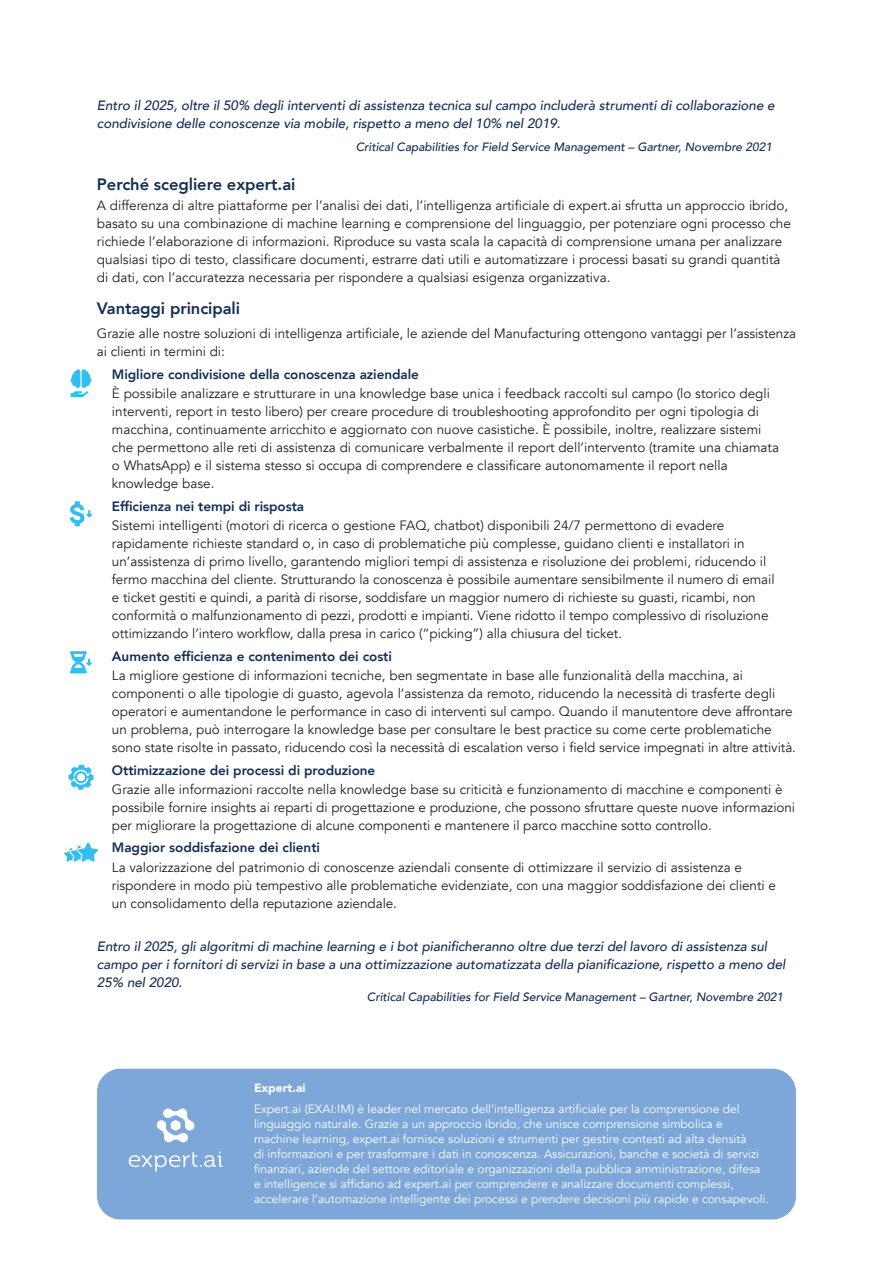
<style>
.page{position:relative;width:893px;height:1263px;background:#fff}
.page>*{position:absolute;margin:0;border:0;box-sizing:border-box;transform-origin:0 0}
.t1{font:800 16.5px "Avenir";letter-spacing:-.005em;color:#132f55}
.t2{font:13.5px/18px "Avenir";color:#231f20}
.t3{font:italic 500 13.5px/18px "Avenir";letter-spacing:-.005em;color:#132f55}
.t4{font:800 13.5px "Avenir";letter-spacing:-.005em;color:#132f55}
.t5{font:12px/15px "Avenir";color:#fff}
.t6{font:italic 500 12px "Avenir";letter-spacing:-.005em;color:#132f55}
.s1{font-weight:900}
</style>
<div class="page">
<div style="left:97px;top:1069px;width:699px;height:150px;background:#7ca7d8;border-radius:24px"></div>
<svg style="left:157px;top:1108px;width:38px;height:34px"></svg>
<svg style="left:129px;top:1151px;width:93px;height:20px"></svg>
<svg style="left:64px;top:843px;width:34px;height:19px"></svg>
<svg style="left:71px;top:369px;width:20px;height:28px"></svg>
<svg style="left:68px;top:765px;width:26px;height:25px"></svg>
<svg style="left:70px;top:651px;width:22px;height:22px"></svg>
<svg style="left:70px;top:501px;width:22px;height:25px"></svg>
<p class="t3" style="left:97px;top:97px;width:679px">Entro il 2025, oltre il 50% degli interventi di assistenza tecnica sul campo includerà strumenti di collaborazione e condivisione delle conoscenze via mobile, rispetto a meno del 10% nel 2019.</p>
<p class="t6" style="left:356px;top:140px;width:418px">Critical Capabilities for Field Service Management – Gartner, Novembre 2021</p>
<p class="t1" style="left:97px;top:171px;width:200px">Perché scegliere expert.ai</p>
<p class="t2" style="left:97px;top:197px;width:695px">A differenza di altre piattaforme per l’analisi dei dati, l’intelligenza artificiale di expert.ai sfrutta un approccio ibrido, basato su una combinazione di machine learning e comprensione del linguaggio, per potenziare ogni processo che richiede l’elaborazione di informazioni. Riproduce su vasta scala la capacità di comprensione umana per analizzare qualsiasi tipo di testo, classificare documenti, estrarre dati utili e automatizzare i processi basati su grandi quantità di dati, con l’accuratezza necessaria per rispondere a qualsiasi esigenza organizzativa.</p>
<p class="t1" style="left:97px;top:295px;width:145px">Vantaggi principali</p>
<p class="t2" style="left:97px;top:325px;width:701px">Grazie alle nostre soluzioni di intelligenza artificiale, le aziende del Manufacturing ottengono vantaggi per l’assistenza ai clienti in termini di:</p>
<p class="t4" style="left:112px;top:364px;width:309px">Migliore condivisione della conoscenza aziendale</p>
<p class="t2" style="left:112px;top:385px;width:669px">È possibile analizzare e strutturare in una knowledge base unica i feedback raccolti sul campo (lo storico degli interventi, report in testo libero) per creare procedure di troubleshooting approfondito per ogni tipologia di macchina, continuamente arricchito e aggiornato con nuove casistiche. È possibile, inoltre, realizzare sistemi che permettono alle reti di assistenza di comunicare verbalmente il report dell’intervento (tramite una chiamata o WhatsApp) e il sistema stesso si occupa di comprendere e classificare autonomamente il report nella knowledge base.</p>
<p class="t4" style="left:112px;top:496px;width:194px">Efficienza nei tempi di risposta</p>
<p class="t2" style="left:112px;top:517px;width:664px">Sistemi intelligenti (motori di ricerca o gestione FAQ, chatbot) disponibili 24/7 permettono di evadere rapidamente richieste standard o, in caso di problematiche più complesse, guidano clienti e installatori in un’assistenza di primo livello, garantendo migliori tempi di assistenza e risoluzione dei problemi, riducendo il fermo macchina del cliente. Strutturando la conoscenza è possibile aumentare sensibilmente il numero di email e ticket gestiti e quindi, a parità di risorse, soddisfare un maggior numero di richieste su guasti, ricambi, non conformità o malfunzionamento di pezzi, prodotti e impianti. Viene ridotto il tempo complessivo di risoluzione ottimizzando l’intero workflow, dalla presa in carico (“picking”) alla chiusura del ticket.</p>
<p class="t4" style="left:112px;top:645px;width:282px">Aumento efficienza e contenimento dei costi</p>
<p class="t2" style="left:112px;top:667px;width:686px">La migliore gestione di informazioni tecniche, ben segmentate in base alle funzionalità della macchina, ai componenti o alle tipologie di guasto, agevola l’assistenza da remoto, riducendo la necessità di trasferte degli operatori e aumentandone le performance in caso di interventi sul campo. Quando il manutentore deve affrontare un problema, può interrogare la knowledge base per consultare le best practice su come certe problematiche sono state risolte in passato, riducendo così la necessità di escalation verso i field service impegnati in altre attività.</p>
<p class="t4" style="left:112px;top:759px;width:265px">Ottimizzazione dei processi di produzione</p>
<p class="t2" style="left:112px;top:780px;width:685px">Grazie alle informazioni raccolte nella knowledge base su criticità e funzionamento di macchine e componenti è possibile fornire insights ai reparti di progettazione e produzione, che possono sfruttare queste nuove informazioni per migliorare la progettazione di alcune componenti e mantenere il parco macchine sotto controllo.</p>
<p class="t4" style="left:112px;top:837px;width:210px">Maggior soddisfazione dei clienti</p>
<p class="t2" style="left:112px;top:858px;width:665px">La valorizzazione del patrimonio di conoscenze aziendali consente di ottimizzare il servizio di assistenza e rispondere in modo più tempestivo alle problematiche evidenziate, con una maggior soddisfazione dei clienti e un consolidamento della reputazione aziendale.</p>
<p class="t3" style="left:97px;top:937px;width:690px">Entro il 2025, gli algoritmi di machine learning e i bot pianificheranno oltre due terzi del lavoro di assistenza sul campo per i fornitori di servizi in base a una ottimizzazione automatizzata della pianificazione, rispetto a meno del<br>25% nel 2020.</p>
<p class="t6" style="left:367px;top:989px;width:418px">Critical Capabilities for Field Service Management – Gartner, Novembre 2021</p>
<p class="t5" style="left:254px;top:1077px;width:487px;line-height:21px"><span class="s1">Expert.ai<br></span>Expert.ai (EXAI:IM) è leader nel mercato dell’intelligenza artificiale per la comprensione del</p>
<p class="t5" style="left:254px;top:1116px;width:516px">linguaggio naturale. Grazie a un approccio ibrido, che unisce comprensione simbolica e machine learning, expert.ai fornisce soluzioni e strumenti per gestire contesti ad alta densità<br>di informazioni e per trasformare i dati in conoscenza. Assicurazioni, banche e società di servizi finanziari, aziende del settore editoriale e organizzazioni della pubblica amministrazione, difesa e intelligence si affidano ad expert.ai per comprendere e analizzare documenti complessi, accelerare l’automazione intelligente dei processi e prendere decisioni più rapide e consapevoli.</p>
</div>
